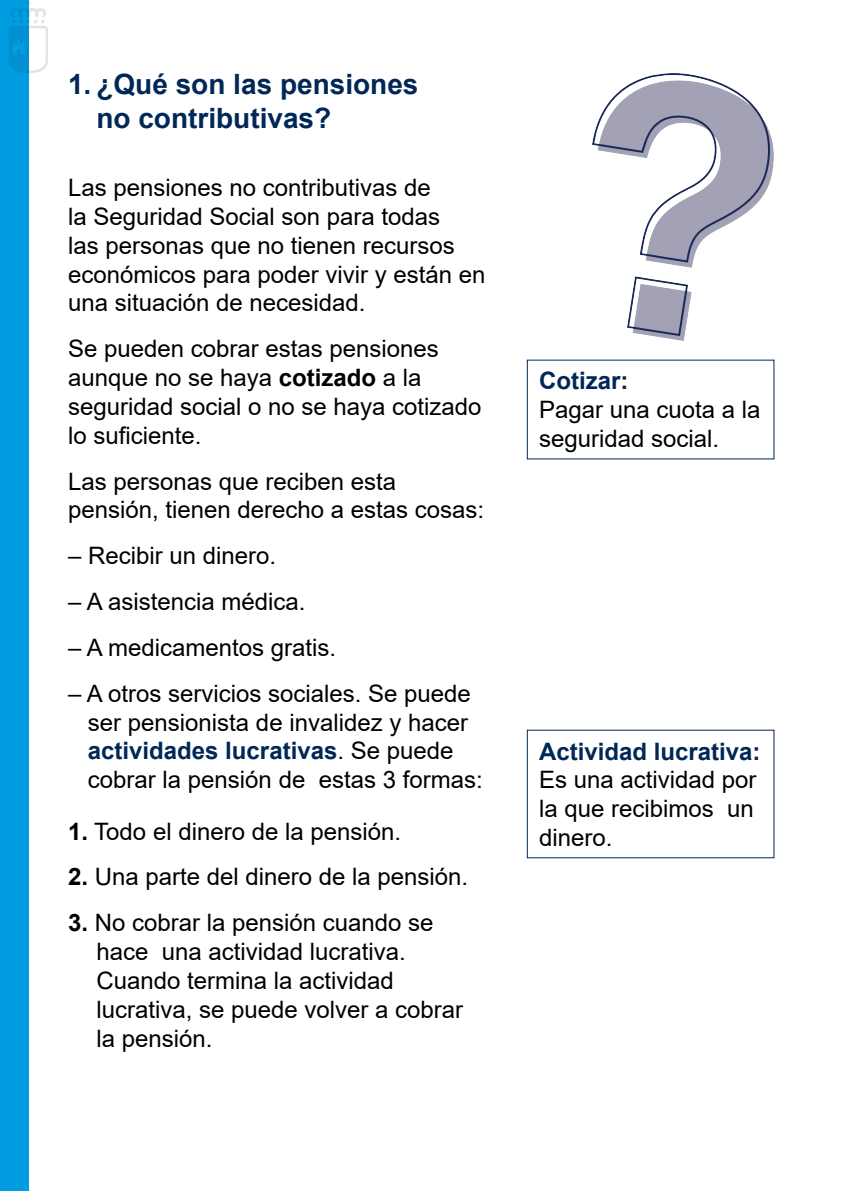
<style>
.page{position:relative;width:842px;height:1191px;background:#fff}
.page>*{position:absolute;margin:0;border:0;box-sizing:border-box;transform-origin:0 0}
.t1{font:700 28px/33.6px "Arial";color:#002856}
.t2{font:24px/28.8px "Arial";color:#000}
.t3{font:700 24px "Arial";color:#002856}
.s1{font-weight:700}
.s2{font-weight:700;color:#002856}
</style>
<div class="page">
<div style="left:0;top:0;width:28px;height:1191px;background:#009ee0"></div>
<svg style="left:9px;top:0;width:39px;height:73px"></svg>
<img style="left:592px;top:73px;width:182px;height:267px">
<p class="t1" style="left:96px;top:68px;width:324px;text-indent:-28px">1. ¿Qué son las pensiones no contributivas?</p>
<p class="t2" style="left:68px;top:173px;width:419px">Las pensiones no contributivas de<br>la Seguridad Social son para todas<br>las personas que no tienen recursos económicos para poder vivir y están en una situación de necesidad.</p>
<p class="t2" style="left:68px;top:334px;width:415px">Se pueden cobrar estas pensiones aunque no se haya <span class="s1">cotizado</span> a la seguridad social o no se haya cotizado lo suficiente.</p>
<p class="t2" style="left:68px;top:466px;width:418px">Las personas que reciben esta pensión, tienen derecho a estas cosas:</p>
<p class="t2" style="left:68px;top:541px;width:210px">– Recibir un dinero.</p>
<p class="t2" style="left:68px;top:587px;width:239px">– A asistencia médica.</p>
<p class="t2" style="left:68px;top:633px;width:270px">– A medicamentos gratis.</p>
<p class="t2" style="left:88px;top:678px;width:396px;text-indent:-20px">– A otros servicios sociales. Se puede ser pensionista de invalidez y hacer <span class="s2">actividades lucrativas</span>. Se puede cobrar la pensión de estas 3 formas:</p>
<p class="t2" style="left:68px;top:816px;width:335px"><span class="s1">1.</span> Todo el dinero de la pensión.</p>
<p class="t2" style="left:68px;top:862px;width:402px"><span class="s1">2.</span> Una parte del dinero de la pensión.</p>
<p class="t2" style="left:96px;top:908px;width:368px;text-indent:-28px"><span class="s1">3.</span> No cobrar la pensión cuando se hace una actividad lucrativa.<br>Cuando termina la actividad lucrativa, se puede volver a cobrar la pensión.</p>
<p class="t3" style="left:539px;top:364px;width:91px">Cotizar:</p>
<p class="t2" style="left:539px;top:395px;width:223px">Pagar una cuota a la seguridad social.</p>
<p class="t3" style="left:539px;top:734px;width:223px">Actividad lucrativa:</p>
<p class="t2" style="left:539px;top:765px;width:219px;text-align:justify">Es una actividad por la que recibimos un dinero.</p>
</div>
